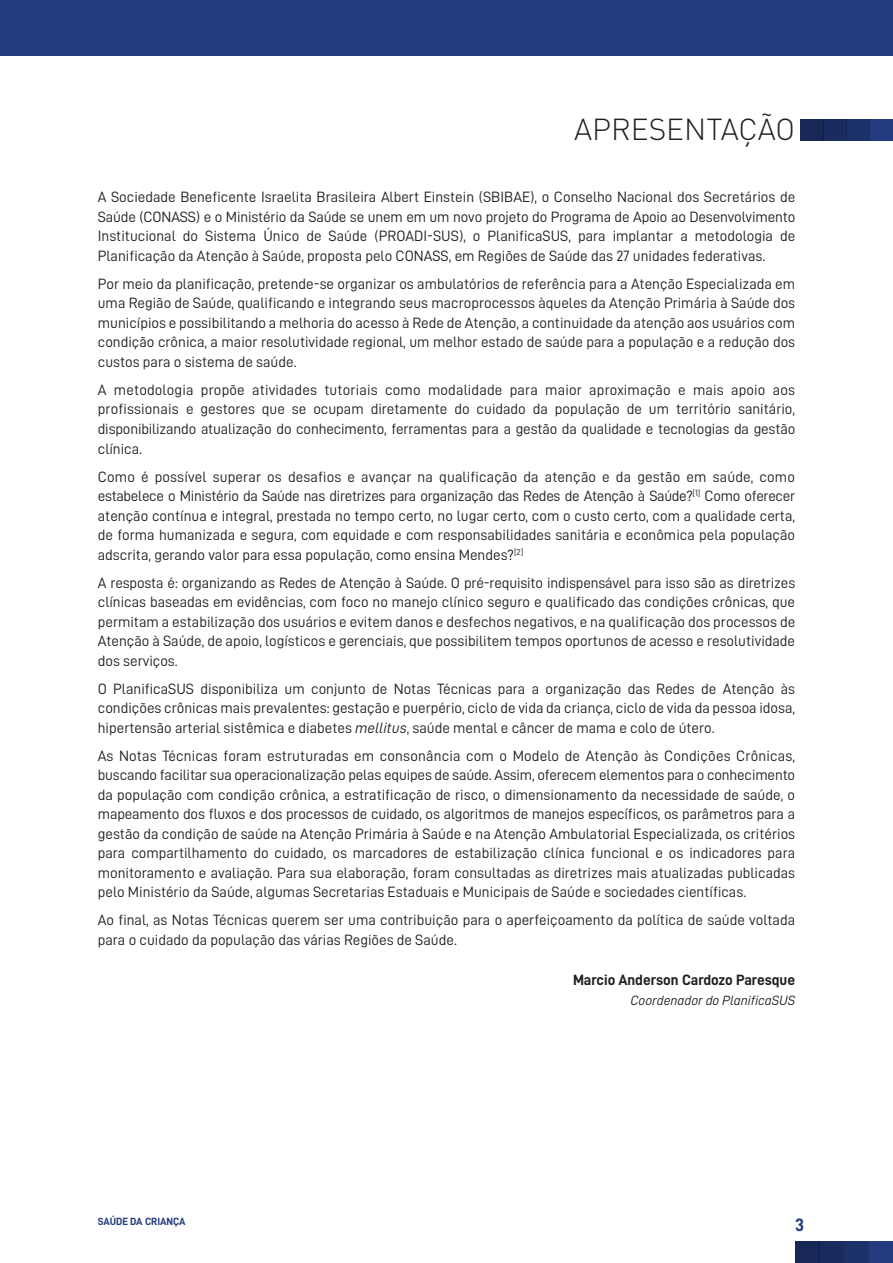
<style>
.page{position:relative;width:893px;height:1263px;background:#fff}
.page>*{position:absolute;margin:0;border:0;box-sizing:border-box;transform-origin:0 0}
.Inter_Destaque_Direi{font:300 30px "DIN";color:#231f20}
.t1{font:18px "D DIN Bold";color:#243c7f}
.Texto{font:15px/19.5px "D DIN";color:#231f20;text-align:justify}
.Assinatura{font:15px "D DIN Bold";color:#231f20}
.Assinatura_Cargo{font:13.5px "D DIN Italic";color:#231f20}
.t2{font:10.5px "D DIN Bold";letter-spacing:-.01em;color:#243c7f}
.s1{font-family:"D DIN Italic"}
</style>
<div class="page">
<div style="left:800px;top:119px;width:93px;height:21px;background:#243c7f"></div>
<div style="left:846px;top:119px;width:24px;height:21px;background:#1d3169"></div>
<div style="left:823px;top:119px;width:23px;height:21px;background:#1a2c5f"></div>
<div style="left:800px;top:119px;width:23px;height:21px;background:#172756"></div>
<div style="left:795px;top:1242px;width:98px;height:21px;background:#243c7f"></div>
<div style="left:844px;top:1242px;width:24px;height:21px;background:#1d3169"></div>
<div style="left:820px;top:1242px;width:24px;height:21px;background:#1a2c5f"></div>
<div style="left:795px;top:1242px;width:25px;height:21px;background:#172756"></div>
<div style="left:0;top:0;width:893px;height:55px;background:#243c7f"></div>
<p class="Inter_Destaque_Direi" style="left:574px;top:111px;width:223px">APRESENTAÇÃO</p>
<p class="Texto" style="left:98px;top:187px;width:699px">A Sociedade Beneficente Israelita Brasileira Albert Einstein (SBIBAE), o Conselho Nacional dos Secretários de Saúde (CONASS) e o Ministério da Saúde se unem em um novo projeto do Programa de Apoio ao Desenvolvimento Institucional do Sistema Único de Saúde (PROADI-SUS), o PlanificaSUS, para implantar a metodologia de Planificação da Atenção à Saúde, proposta pelo CONASS, em Regiões de Saúde das 27 unidades federativas.</p>
<p class="Texto" style="left:98px;top:274px;width:699px">Por meio da planificação, pretende-se organizar os ambulatórios de referência para a Atenção Especializada em uma Região de Saúde, qualificando e integrando seus macroprocessos àqueles da Atenção Primária à Saúde dos municípios e possibilitando a melhoria do acesso à Rede de Atenção, a continuidade da atenção aos usuários com condição crônica, a maior resolutividade regional, um melhor estado de saúde para a população e a redução dos custos para o sistema de saúde.</p>
<p class="Texto" style="left:98px;top:380px;width:699px">A metodologia propõe atividades tutoriais como modalidade para maior aproximação e mais apoio aos profissionais e gestores que se ocupam diretamente do cuidado da população de um território sanitário, disponibilizando atualização do conhecimento, ferramentas para a gestão da qualidade e tecnologias da gestão clínica.</p>
<p class="Texto" style="left:98px;top:466px;width:699px">Como é possível superar os desafios e avançar na qualificação da atenção e da gestão em saúde, como estabelece o Ministério da Saúde nas diretrizes para organização das Redes de Atenção à Saúde?<sup>[1]</sup> Como oferecer atenção contínua e integral, prestada no tempo certo, no lugar certo, com o custo certo, com a qualidade certa, de forma humanizada e segura, com equidade e com responsabilidades sanitária e econômica pela população adscrita, gerando valor para essa população, como ensina Mendes?<sup>[2]</sup></p>
<p class="Texto" style="left:98px;top:572px;width:699px">A resposta é: organizando as Redes de Atenção à Saúde. O pré-requisito indispensável para isso são as diretrizes clínicas baseadas em evidências, com foco no manejo clínico seguro e qualificado das condições crônicas, que permitam a estabilização dos usuários e evitem danos e desfechos negativos, e na qualificação dos processos de Atenção à Saúde, de apoio, logísticos e gerenciais, que possibilitem tempos oportunos de acesso e resolutividade dos serviços.</p>
<p class="Texto" style="left:98px;top:678px;width:699px">O PlanificaSUS disponibiliza um conjunto de Notas Técnicas para a organização das Redes de Atenção às condições crônicas mais prevalentes: gestação e puerpério, ciclo de vida da criança, ciclo de vida da pessoa idosa, hipertensão arterial sistêmica e diabetes <span class="s1">mellitus</span>, saúde mental e câncer de mama e colo de útero.</p>
<p class="Texto" style="left:98px;top:745px;width:699px">As Notas Técnicas foram estruturadas em consonância com o Modelo de Atenção às Condições Crônicas, buscando facilitar sua operacionalização pelas equipes de saúde. Assim, oferecem elementos para o conhecimento da população com condição crônica, a estratificação de risco, o dimensionamento da necessidade de saúde, o mapeamento dos fluxos e dos processos de cuidado, os algoritmos de manejos específicos, os parâmetros para a gestão da condição de saúde na Atenção Primária à Saúde e na Atenção Ambulatorial Especializada, os critérios para compartilhamento do cuidado, os marcadores de estabilização clínica funcional e os indicadores para monitoramento e avaliação. Para sua elaboração, foram consultadas as diretrizes mais atualizadas publicadas pelo Ministério da Saúde, algumas Secretarias Estaduais e Municipais de Saúde e sociedades científicas.</p>
<p class="Texto" style="left:98px;top:910px;width:699px">Ao final, as Notas Técnicas querem ser uma contribuição para o aperfeiçoamento da política de saúde voltada para o cuidado da população das várias Regiões de Saúde.</p>
<p class="Assinatura" style="left:573px;top:972px;width:224px">Marcio Anderson Cardozo Paresque</p>
<p class="Assinatura_Cargo" style="left:630px;top:993px;width:166px">Coordenador do PlanificaSUS</p>
<p class="t2" style="left:98px;top:1216px;width:89px">SAÚDE DA CRIANÇA</p>
<p class="t1" style="left:795px;top:1215px;width:11px">3</p>
</div>
